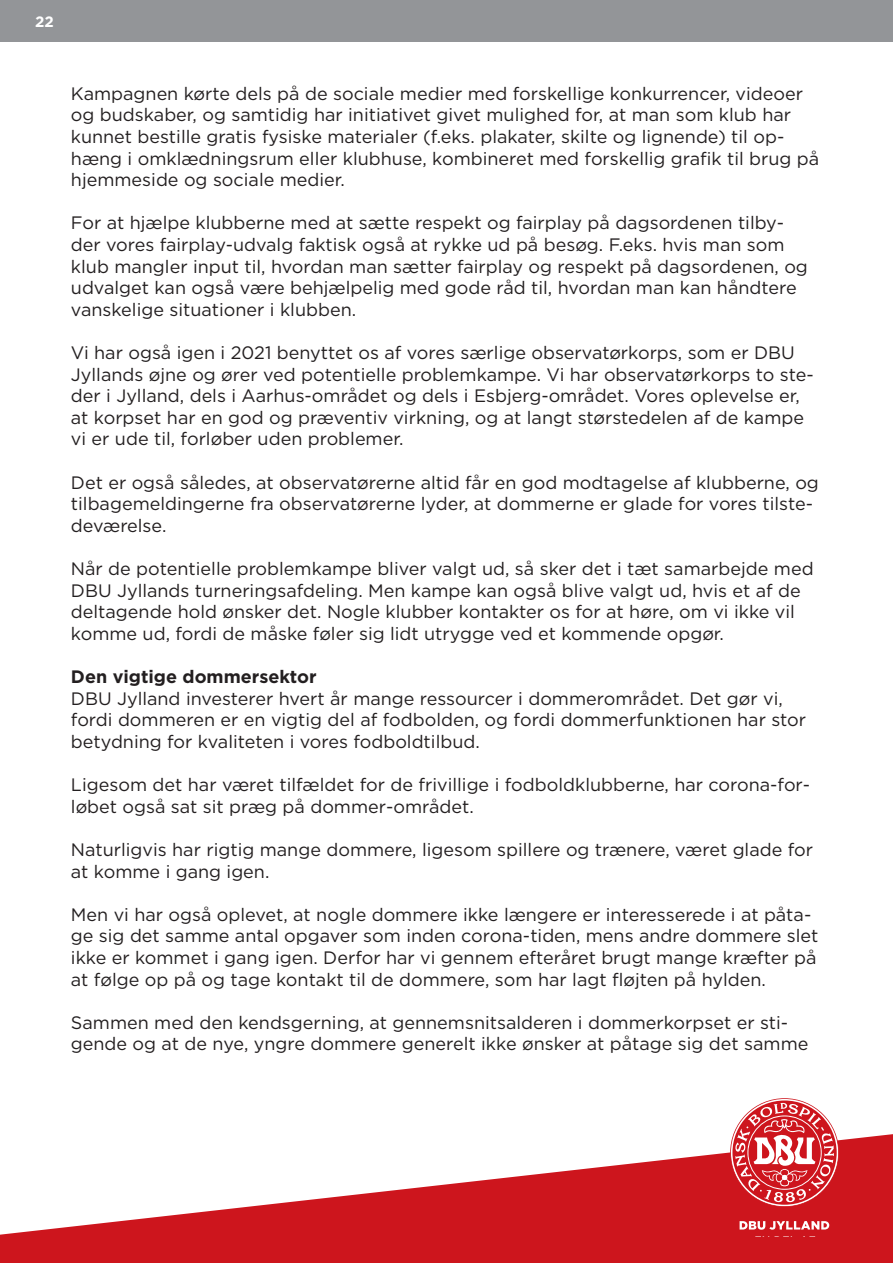
<style>
.page{position:relative;width:893px;height:1263px;background:#fff}
.page>*{position:absolute;margin:0;border:0;box-sizing:border-box;transform-origin:0 0}
.t1{font:18px/21.6px "Gotham";color:#231f20}
.t2{font:700 18px "Gotham";color:#231f20}
.t3{font:700 15px "Gotham";color:#fff}
</style>
<div class="page">
<div style="left:0;top:0;width:893px;height:41px;background:#939598"></div>
<svg style="left:0;top:1134px;width:893px;height:129px;fill:#cd151d"></svg>
<svg style="left:740px;top:1221px;width:89px;height:9px"></svg>
<svg style="left:730px;top:1098px;width:109px;height:109px"></svg>
<p class="t3" style="left:35px;top:11px;width:20px">22</p>
<p class="t1" style="left:71px;top:82px;width:750px">Kampagnen kørte dels på de sociale medier med forskellige konkurrencer, videoer og budskaber, og samtidig har initiativet givet mulighed for, at man som klub har kunnet bestille gratis fysiske materialer (f.eks. plakater, skilte og lignende) til op&shy;hæng i omklædningsrum eller klubhuse, kombineret med forskellig grafik til brug på hjemmeside og sociale medier.</p>
<p class="t1" style="left:71px;top:212px;width:738px">For at hjælpe klubberne med at sætte respekt og fairplay på dagsordenen tilby&shy;der vores fairplay-udvalg faktisk også at rykke ud på besøg. F.eks. hvis man som klub mangler input til, hvordan man sætter fairplay og respekt på dagsordenen, og udvalget kan også være behjælpelig med gode råd til, hvordan man kan håndtere vanskelige situationer i klubben.</p>
<p class="t1" style="left:71px;top:341px;width:744px">Vi har også igen i 2021 benyttet os af vores særlige observatørkorps, som er DBU Jyllands øjne og ører ved potentielle problemkampe. Vi har observatørkorps to ste&shy;der i Jylland, dels i Aarhus-området og dels i Esbjerg-området. Vores oplevelse er, at korpset har en god og præventiv virkning, og at langt størstedelen af de kampe vi er ude til, forløber uden problemer.</p>
<p class="t1" style="left:71px;top:471px;width:749px">Det er også således, at observatørerne altid får en god modtagelse af klubberne, og tilbagemeldingerne fra observatørerne lyder, at dommerne er glade for vores tilste&shy;deværelse.</p>
<p class="t1" style="left:71px;top:557px;width:744px">Når de potentielle problemkampe bliver valgt ud, så sker det i tæt samarbejde med DBU Jyllands turneringsafdeling. Men kampe kan også blive valgt ud, hvis et af de deltagende hold ønsker det. Nogle klubber kontakter os for at høre, om vi ikke vil komme ud, fordi de måske føler sig lidt utrygge ved et kommende opgør.</p>
<p class="t2" style="left:71px;top:665px;width:247px">Den vigtige dommersektor</p>
<p class="t1" style="left:71px;top:687px;width:737px">DBU Jylland investerer hvert år mange ressourcer i dommerområdet. Det gør vi, fordi dommeren er en vigtig del af fodbolden, og fordi dommerfunktionen har stor betydning for kvaliteten i vores fodboldtilbud.</p>
<p class="t1" style="left:71px;top:773px;width:741px">Ligesom det har været tilfældet for de frivillige i fodboldklubberne, har corona-for&shy;løbet også sat sit præg på dommer-området.</p>
<p class="t1" style="left:71px;top:838px;width:744px">Naturligvis har rigtig mange dommere, ligesom spillere og trænere, været glade for at komme i gang igen.</p>
<p class="t1" style="left:71px;top:903px;width:749px">Men vi har også oplevet, at nogle dommere ikke længere er interesserede i at påta&shy;ge sig det samme antal opgaver som inden corona-tiden, mens andre dommere slet ikke er kommet i gang igen. Derfor har vi gennem efteråret brugt mange kræfter på at følge op på og tage kontakt til de dommere, som har lagt fløjten på hylden.</p>
<p class="t1" style="left:71px;top:1011px;width:739px">Sammen med den kendsgerning, at gennemsnitsalderen i dommerkorpset er sti&shy;gende og at de nye, yngre dommere generelt ikke ønsker at påtage sig det samme</p>
</div>
